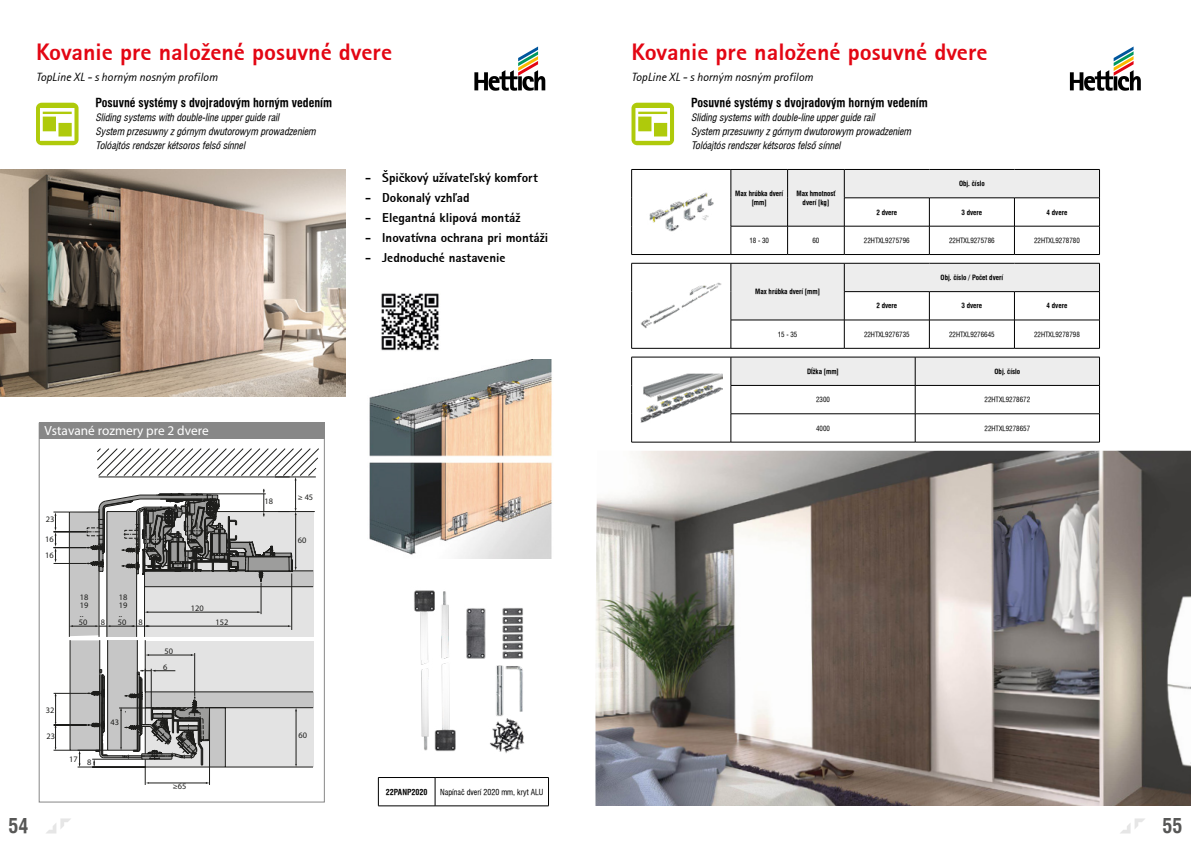
<style>
.page{position:relative;width:1191px;height:842px;background:#fff}
.page>*{position:absolute;margin:0;border:0;box-sizing:border-box;transform-origin:0 0}
.t1{font:700 24px "Rotis San Ser TEE Extr";color:#e30613}
.t2{font:20px "Swiss 721 Cn AT Bold";color:#575756}
.t3{font:13.3px "Rotis Sans Serif Pro Cyr";color:#fff}
.t4{font:700 13px "Rotis San Ser TEE Extr";color:#000}
.t5{font:12px "Swiss 721 Cn AT Bold";color:#000}
.t6{font:italic 12px "Rotis San Ser TEE";color:#000}
.t7{font:10px/14.2px "Swiss 721 Cn AT Italic";color:#000}
.t8{font:8.4px/8.5px "Rotis Sans Serif Pro Cyr";color:#1d1d1b;text-align:justify}
.t9{font:8px "Swiss 721 Cn AT";color:#000}
.t10{font:8px "Swiss 721 Cn AT Bold";color:#000}
.t11{font:7px/8.4px "Swiss 721 Cn AT Bold";color:#000;text-align:center}
.t12{font:7px "Swiss 721 Cn AT";color:#000}
</style>
<div class="page">
<svg style="left:46px;top:818px;width:25px;height:15px"></svg>
<svg style="left:1120px;top:818px;width:25px;height:15px"></svg>
<img style="left:369px;top:360px;width:183px;height:198px">
<svg style="left:474px;top:46px;width:72px;height:45px"></svg>
<svg style="left:1070px;top:46px;width:70px;height:45px"></svg>
<svg style="left:53px;top:448px;width:266px;height:337px"></svg>
<hr style="left:225px;top:767px;width:88px;height:1px;background:#1d1d1b">
<hr style="left:216px;top:511px;width:99px;height:1px;background:#1d1d1b">
<hr style="left:145px;top:707px;width:168px;height:1px;background:#1d1d1b">
<hr style="left:145px;top:692px;width:168px;height:1px;background:#1d1d1b">
<hr style="left:144px;top:571px;width:169px;height:1px;background:#1d1d1b">
<hr style="left:144px;top:586px;width:169px;height:1px;background:#1d1d1b">
<hr style="left:99px;top:477px;width:217px;height:1px;background:#1d1d1b">
<svg style="left:55px;top:512px;width:1px;height:51px"></svg>
<svg style="left:55px;top:693px;width:2px;height:57px"></svg>
<hr style="left:148px;top:783px;width:58px;height:1px;background:#1d1d1b">
<svg style="left:69px;top:448px;width:228px;height:320px"></svg>
<hr style="left:291px;top:573px;width:1px;height:57px;background:#1d1d1b">
<div style="left:39px;top:422px;width:286px;height:17px;background:#878787"></div>
<img style="left:0;top:169px;width:345px;height:227px">
<img style="left:595px;top:451px;width:596px;height:355px">
<hr style="left:631px;top:169px;width:100px;height:1px;background:#000">
<svg style="left:631px;top:170px;width:1px;height:84px"></svg>
<svg style="left:730px;top:169px;width:370px;height:85px"></svg>
<hr style="left:631px;top:254px;width:100px;height:1px;background:#000">
<hr style="left:731px;top:254px;width:56px;height:1px;background:#000">
<hr style="left:787px;top:254px;width:57px;height:1px;background:#000">
<hr style="left:844px;top:254px;width:85px;height:1px;background:#000">
<hr style="left:929px;top:254px;width:85px;height:1px;background:#000">
<hr style="left:1014px;top:254px;width:85px;height:1px;background:#000">
<img style="left:649px;top:192px;width:65px;height:40px">
<hr style="left:631px;top:263px;width:100px;height:1px;background:#000">
<svg style="left:631px;top:263px;width:1px;height:85px"></svg>
<svg style="left:730px;top:263px;width:370px;height:85px"></svg>
<hr style="left:631px;top:348px;width:100px;height:1px;background:#000">
<hr style="left:731px;top:348px;width:113px;height:1px;background:#000">
<hr style="left:844px;top:348px;width:85px;height:1px;background:#000">
<hr style="left:929px;top:348px;width:85px;height:1px;background:#000">
<hr style="left:1014px;top:348px;width:85px;height:1px;background:#000">
<img style="left:641px;top:282px;width:81px;height:47px">
<hr style="left:631px;top:357px;width:100px;height:1px;background:#000">
<svg style="left:631px;top:357px;width:1px;height:85px"></svg>
<svg style="left:730px;top:357px;width:370px;height:85px"></svg>
<hr style="left:631px;top:442px;width:100px;height:1px;background:#000">
<hr style="left:731px;top:442px;width:184px;height:1px;background:#000">
<hr style="left:915px;top:442px;width:184px;height:1px;background:#000">
<img style="left:640px;top:373px;width:82px;height:50px">
<hr style="left:378px;top:777px;width:57px;height:1px;background:#000">
<svg style="left:378px;top:778px;width:1px;height:28px"></svg>
<hr style="left:435px;top:777px;width:113px;height:1px;background:#000">
<svg style="left:435px;top:778px;width:1px;height:28px"></svg>
<svg style="left:548px;top:778px;width:1px;height:28px"></svg>
<hr style="left:378px;top:806px;width:57px;height:1px;background:#000">
<hr style="left:435px;top:806px;width:113px;height:1px;background:#000">
<img style="left:414px;top:590px;width:111px;height:163px">
<div style="left:36px;top:103px;width:43px;height:42px;background:#afca0b;border-radius:6px"></div>
<svg style="left:40px;top:108px;width:34px;height:33px"></svg>
<div style="left:631px;top:103px;width:43px;height:42px;background:#afca0b;border-radius:6px"></div>
<svg style="left:635px;top:108px;width:35px;height:33px"></svg>
<img style="left:381px;top:293px;width:58px;height:58px">
<h1 class="t1" style="left:36px;top:37px;width:358px">Kovanie pre naložené posuvné dvere</h1>
<p class="t6" style="left:36px;top:70px;width:183px">TopLine XL - s horným nosným profilom</p>
<p class="t5" style="left:96px;top:96px;width:238px">Posuvné systémy s dvojradovým horným vedením</p>
<p class="t7" style="left:96px;top:110px;width:221px">Sliding systems with double-line upper guide rail<br>System przesuwny z górnym dwutorowym prowadzeniem<br>Tolóajtós rendszer kétsoros felsõ sínnel</p>
<h3 class="t4" style="left:365px;top:170px;width:174px">- Špičkový užívateľský komfort</h3>
<h3 class="t4" style="left:365px;top:189px;width:106px">- Dokonalý vzhľad</h3>
<h3 class="t4" style="left:365px;top:209px;width:157px">- Elegantná klipová montáž</h3>
<h3 class="t4" style="left:365px;top:229px;width:185px">- Inovatívna ochrana pri montáži</h3>
<h3 class="t4" style="left:365px;top:249px;width:142px">- Jednoduché nastavenie</h3>
<h3 class="t3" style="left:45px;top:422px;width:166px">Vstavané rozmery pre 2 dvere</h3>
<p class="t8" style="left:46px;top:515px;width:10px">23</p>
<p class="t8" style="left:45px;top:531px;width:10px;line-height:15.5px">16<br>16</p>
<p class="t8" style="left:80px;top:593px;width:10px">18<br>19 ..</p>
<p class="t8" style="left:119px;top:593px;width:10px">18<br>19 ..</p>
<p class="t8" style="left:79px;top:618px;width:10px">50</p>
<p class="t8" style="left:101px;top:618px;width:6px">8</p>
<p class="t8" style="left:118px;top:618px;width:10px">50</p>
<p class="t8" style="left:138px;top:618px;width:6px">8</p>
<p class="t8" style="left:46px;top:705px;width:10px">32</p>
<p class="t8" style="left:47px;top:732px;width:10px">23</p>
<p class="t8" style="left:69px;top:755px;width:10px">17</p>
<p class="t8" style="left:87px;top:758px;width:6px">8</p>
<p class="t8" style="left:110px;top:717px;width:10px">43</p>
<p class="t8" style="left:164px;top:647px;width:10px">50</p>
<p class="t8" style="left:163px;top:662px;width:6px">6</p>
<p class="t8" style="left:191px;top:604px;width:14px">120</p>
<p class="t8" style="left:215px;top:618px;width:14px">152</p>
<p class="t8" style="left:173px;top:782px;width:15px">≥65</p>
<p class="t8" style="left:264px;top:497px;width:10px">18</p>
<p class="t8" style="left:298px;top:493px;width:17px">≥ 45</p>
<p class="t8" style="left:298px;top:536px;width:10px">60</p>
<p class="t8" style="left:298px;top:731px;width:10px">60</p>
<p class="t10" style="left:386px;top:787px;width:43px">22PANP2020</p>
<p class="t9" style="left:440px;top:787px;width:105px">Napínač dverí 2020 mm, kryt ALU</p>
<h1 class="t1" style="left:631px;top:37px;width:358px">Kovanie pre naložené posuvné dvere</h1>
<p class="t6" style="left:631px;top:70px;width:183px">TopLine XL - s horným nosným profilom</p>
<p class="t5" style="left:691px;top:96px;width:238px">Posuvné systémy s dvojradovým horným vedením</p>
<p class="t7" style="left:691px;top:110px;width:221px">Sliding systems with double-line upper guide rail<br>System przesuwny z górnym dwutorowym prowadzeniem<br>Tolóajtós rendszer kétsoros felsõ sínnel</p>
<p class="t11" style="left:735px;top:190px;width:50px">Max hrúbka dverí [mm]</p>
<p class="t11" style="left:796px;top:190px;width:41px">Max hmotnosť dverí [kg]</p>
<p class="t11" style="left:959px;top:180px;width:27px">Obj. číslo</p>
<p class="t11" style="left:876px;top:208px;width:22px">2 dvere</p>
<p class="t11" style="left:961px;top:208px;width:22px">3 dvere</p>
<p class="t11" style="left:1046px;top:208px;width:22px">4 dvere</p>
<p class="t12" style="left:749px;top:236px;width:21px">18 - 30</p>
<p class="t12" style="left:812px;top:236px;width:8px">60</p>
<p class="t12" style="left:864px;top:236px;width:47px">22HTXL9275796</p>
<p class="t12" style="left:949px;top:236px;width:47px">22HTXL9275786</p>
<p class="t12" style="left:1034px;top:236px;width:47px">22HTXL9278780</p>
<p class="t11" style="left:755px;top:288px;width:66px">Max hrúbka dverí [mm]</p>
<p class="t11" style="left:940px;top:273px;width:64px">Obj. číslo / Počet dverí</p>
<p class="t11" style="left:876px;top:302px;width:22px">2 dvere</p>
<p class="t11" style="left:961px;top:302px;width:22px">3 dvere</p>
<p class="t11" style="left:1046px;top:302px;width:22px">4 dvere</p>
<p class="t12" style="left:777px;top:330px;width:21px">15 - 35</p>
<p class="t12" style="left:864px;top:330px;width:47px">22HTXL9276735</p>
<p class="t12" style="left:949px;top:330px;width:47px">22HTXL9276645</p>
<p class="t12" style="left:1034px;top:330px;width:47px">22HTXL9278798</p>
<p class="t11" style="left:807px;top:367px;width:33px">Dĺžka [mm]</p>
<p class="t11" style="left:994px;top:367px;width:27px">Obj. číslo</p>
<p class="t12" style="left:816px;top:396px;width:15px">2300</p>
<p class="t12" style="left:984px;top:396px;width:47px">22HTXL9278672</p>
<p class="t12" style="left:816px;top:424px;width:15px">4000</p>
<p class="t12" style="left:984px;top:424px;width:47px">22HTXL9278657</p>
<h2 class="t2" style="left:9px;top:814px;width:21px">54</h2>
<h2 class="t2" style="left:1162px;top:814px;width:21px">55</h2>
</div>
